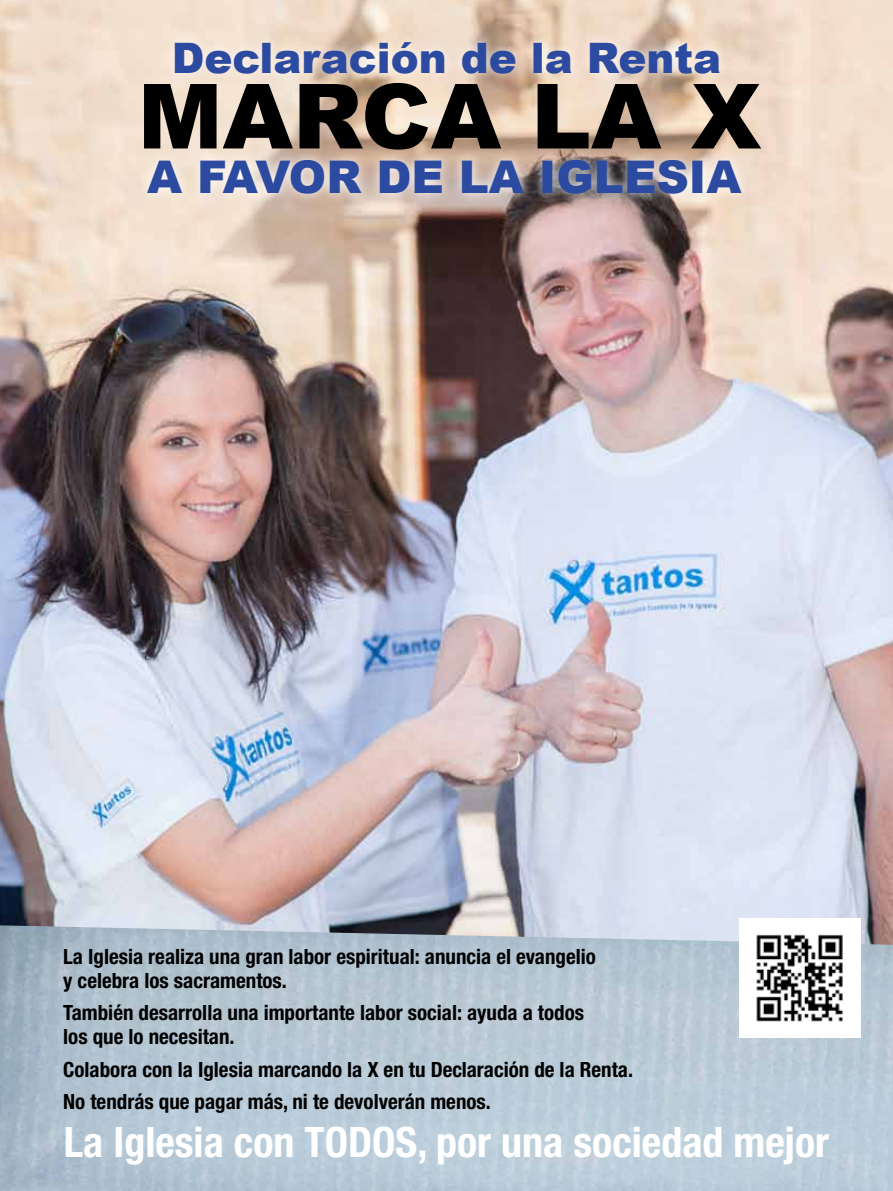
<style>
.page{position:relative;width:893px;height:1191px;background:#fff}
.page>*{position:absolute;margin:0;border:0;box-sizing:border-box;transform-origin:0 0}
.t1{font:900 90px "Arial";color:#000}
.t2{font:900 45px "Arial";color:#2c4ba0}
.t3{font:700 condensed 42px "Helvetica Neue LT Std";color:#fff}
.t4{font:900 42px "Arial";color:#2c4ba0}
.t5{font:700 condensed 21px/24px "Helvetica Neue LT Std";color:#000}
</style>
<div class="page">
<img style="left:0;top:0;width:893px;height:925px">
<div style="left:165px;top:32px;width:564px;height:50px;background:#fff;opacity:.75"></div>
<svg style="left:137px;top:149px;width:615px;height:56px;background:#d3c3ba"></svg>
<img style="left:0;top:925px;width:893px;height:266px">
<img style="left:740px;top:918px;width:119px;height:119px">
<h3 class="t4" style="left:172px;top:27px;width:551px">Declaración de la Renta</h3>
<h1 class="t1" style="left:138px;top:51px;width:625px">MARCA LA X</h1>
<h2 class="t2" style="left:147px;top:144px;width:596px">A FAVOR DE LA IGLESIA</h2>
<p class="t5" style="left:63px;top:943px;width:534px">La Iglesia realiza una gran labor espiritual: anuncia el evangelio y celebra los sacramentos.</p>
<p class="t5" style="left:63px;top:1000px;width:522px">También desarrolla una importante labor social: ayuda a todos los que lo necesitan.</p>
<p class="t5" style="left:63px;top:1052px;width:571px;line-height:32.5px">Colabora con la Iglesia marcando la X en tu Declaración de la Renta.<br>No tendrás que pagar más, ni te devolverán menos.</p>
<h3 class="t3" style="left:64px;top:1116px;width:767px">La Iglesia con TODOS, por una sociedad mejor</h3>
</div>
